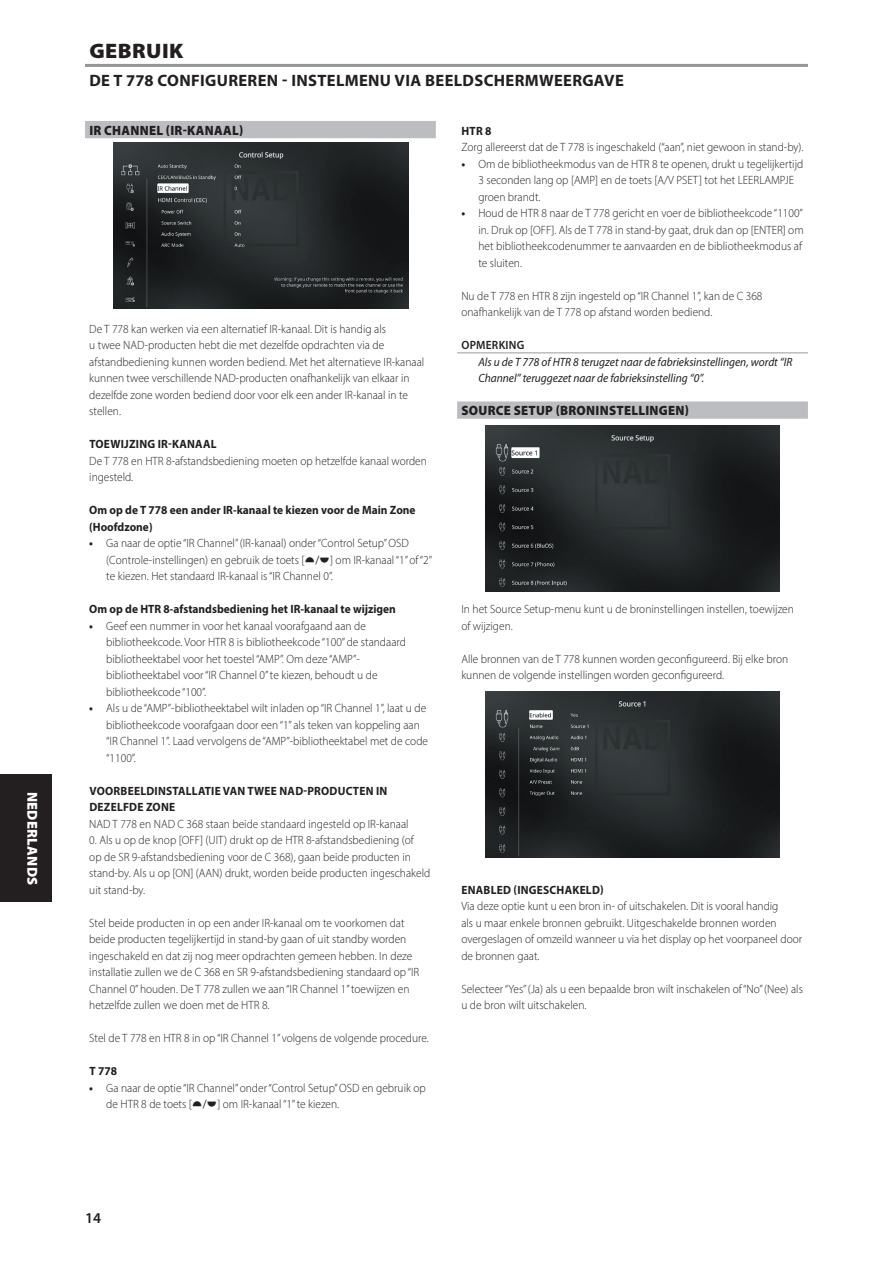
<style>
.page{position:relative;width:893px;height:1263px;background:#fff}
.page>*{position:absolute;margin:0;border:0;box-sizing:border-box;transform-origin:0 0}
.Body_copy_-_header{font:900 21px "Myriad Pro";letter-spacing:.02em;color:#231f20;scale:1.05 1}
.Body_copy_-_header-2{font:700 16.5px "Myriad Pro";letter-spacing:.02em;color:#231f20}
.t1{font:600 15px "Myriad Pro";color:#231f20}
.t2{font:900 14.4px "Myriad Pro";letter-spacing:.02em;color:#fff}
.Body_copy_-_sub-sect{font:900 13.5px "Myriad Pro";letter-spacing:.02em;color:#231f20;scale:.95 1}
.Body_copy_-_normal{font:300 12px/16.5px "Myriad Pro";color:#231f20;scale:.95 1}
.Body_copy_-_indent_1{font:300 12px/16.5px "Myriad Pro";color:#231f20;scale:.95 1}
.Body_copy_-_normal-2{font:700 12px/16.5px "Myriad Pro";color:#231f20;scale:.95 1}
.Body_copy_-_note{font:italic 12px/16.5px "Myriad Pro";color:#231f20;scale:.95 1}
.Body_copy_-_sub-sect-2{font:700 12px/16.5px "Myriad Pro";letter-spacing:.02em;color:#231f20;scale:.95 1}
.Body_copy_-_note_hea{font:600 12px "Myriad Pro";letter-spacing:.02em;color:#231f20;scale:.95 1}
.s1{font-weight:700}
</style>
<div class="page">
<div style="left:0;top:774px;width:51px;height:128px;background:#231f20"></div>
<div style="left:85px;top:121px;width:351px;height:17px;background:#bcbdc0"></div>
<hr style="left:457px;top:352px;width:351px;height:2px;background:#bcbdc0">
<div style="left:457px;top:401px;width:351px;height:18px;background:#bcbdc0"></div>
<hr style="left:85px;top:64px;width:723px;height:3px;background:#939598">
<img style="left:114px;top:142px;width:295px;height:166px">
<img style="left:485px;top:425px;width:295px;height:166px">
<img style="left:485px;top:691px;width:295px;height:166px">
<p class="t2" style="left:42px;top:791px;width:95px;rotate:90deg">NEDERLANDS</p>
<p class="Body_copy_-_header" style="left:90px;top:37px;width:91px">GEBRUIK</p>
<p class="Body_copy_-_header-2" style="left:89px;top:70px;width:536px">DE T 778 CONFIGUREREN - INSTELMENU VIA BEELDSCHERMWEERGAVE</p>
<p class="Body_copy_-_sub-sect" style="left:89px;top:121px;width:163px">IR CHANNEL (IR-KANAAL)</p>
<p class="Body_copy_-_normal" style="left:89px;top:320px;width:354px">De T 778 kan werken via een alternatief IR-kanaal. Dit is handig als<br>u twee NAD-producten hebt die met dezelfde opdrachten via de afstandbediening kunnen worden bediend. Met het alternatieve IR-kanaal kunnen twee verschillende NAD-producten onafhankelijk van elkaar in dezelfde zone worden bediend door voor elk een ander IR-kanaal in te stellen.</p>
<p class="Body_copy_-_sub-sect-2" style="left:89px;top:435px;width:135px">TOEWIJZING IR-KANAAL</p>
<p class="Body_copy_-_normal" style="left:89px;top:452px;width:357px">De T 778 en HTR 8-afstandsbediening moeten op hetzelfde kanaal worden ingesteld.</p>
<p class="Body_copy_-_normal-2" style="left:89px;top:501px;width:345px">Om op de T 778 een ander IR-kanaal te kiezen voor de Main Zone (Hoofdzone)</p>
<p class="Body_copy_-_indent_1" style="left:106px;top:535px;width:320px;text-indent:-17px"><span class="s1">•</span> Ga naar de optie “IR Channel” (IR-kanaal) onder “Control Setup” OSD (Controle-instellingen) en gebruik de toets [</p>
<p class="Body_copy_-_indent_1" style="left:106px;top:551px;width:344px;text-indent:224px">] om IR-kanaal “1” of “2” te kiezen. Het standaard IR-kanaal is “IR Channel 0”.</p>
<p class="Body_copy_-_normal-2" style="left:89px;top:600px;width:324px">Om op de HTR 8-afstandsbediening het IR-kanaal te wijzigen</p>
<p class="Body_copy_-_indent_1" style="left:106px;top:617px;width:317px;text-indent:-17px"><span class="s1">•</span> Geef een nummer in voor het kanaal voorafgaand aan de bibliotheekcode. Voor HTR 8 is bibliotheekcode “100” de standaard bibliotheektabel voor het toestel “AMP”. Om deze “AMP”- bibliotheektabel voor “IR Channel 0” te kiezen, behoudt u de bibliotheekcode “100”.</p>
<p class="Body_copy_-_indent_1" style="left:106px;top:700px;width:340px;text-indent:-17px"><span class="s1">•</span> Als u de “AMP”-bibliotheektabel wilt inladen op “IR Channel 1”, laat u de bibliotheekcode voorafgaan door een “1” als teken van koppeling aan “IR Channel 1”. Laad vervolgens de “AMP”-bibliotheektabel met de code “1100”.</p>
<p class="Body_copy_-_sub-sect-2" style="left:89px;top:782px;width:315px">VOORBEELDINSTALLATIE VAN TWEE NAD-PRODUCTEN IN<br>DEZELFDE ZONE</p>
<p class="Body_copy_-_normal" style="left:89px;top:815px;width:338px">NAD T 778 en NAD C 368 staan beide standaard ingesteld op IR-kanaal</p>
<p class="Body_copy_-_normal" style="left:89px;top:832px;width:360px">0. Als u op de knop [OFF] (UIT) drukt op de HTR 8-afstandsbediening (of<br>op de SR 9-afstandsbediening voor de C 368), gaan beide producten in stand-by. Als u op [ON] (AAN) drukt, worden beide producten ingeschakeld uit stand-by.</p>
<p class="Body_copy_-_normal" style="left:89px;top:914px;width:349px">Stel beide producten in op een ander IR-kanaal om te voorkomen dat beide producten tegelijkertijd in stand-by gaan of uit standby worden ingeschakeld en dat zij nog meer opdrachten gemeen hebben. In deze installatie zullen we de C 368 en SR 9-afstandsbediening standaard op “IR Channel 0” houden. De T 778 zullen we aan “IR Channel 1” toewijzen en hetzelfde zullen we doen met de HTR 8.</p>
<p class="Body_copy_-_normal" style="left:89px;top:1030px;width:359px">Stel de T 778 en HTR 8 in op “IR Channel 1” volgens de volgende procedure.</p>
<p class="Body_copy_-_sub-sect-2" style="left:89px;top:1062px;width:31px">T 778</p>
<p class="Body_copy_-_indent_1" style="left:106px;top:1079px;width:338px;text-indent:-17px"><span class="s1">•</span> Ga naar de optie “IR Channel” onder “Control Setup” OSD en gebruik op de HTR 8 de toets [</p>
<p class="Body_copy_-_indent_1" style="left:217px;top:1096px;width:130px">] om IR-kanaal “1” te kiezen.</p>
<p class="Body_copy_-_sub-sect-2" style="left:461px;top:122px;width:33px">HTR 8</p>
<p class="Body_copy_-_normal" style="left:461px;top:139px;width:362px">Zorg allereerst dat de T 778 is ingeschakeld (“aan”, niet gewoon in stand-by).</p>
<p class="Body_copy_-_indent_1" style="left:478px;top:155px;width:344px;text-indent:-17px"><span class="s1">•</span> Om de bibliotheekmodus van de HTR 8 te openen, drukt u tegelijkertijd<br>3 seconden lang op [AMP] en de toets [A/V PSET] tot het LEERLAMPJE groen brandt.</p>
<p class="Body_copy_-_indent_1" style="left:478px;top:205px;width:344px;text-indent:-17px"><span class="s1">•</span> Houd de HTR 8 naar de T 778 gericht en voer de bibliotheekcode “1100” in. Druk op [OFF]. Als de T 778 in stand-by gaat, druk dan op [ENTER] om het bibliotheekcodenummer te aanvaarden en de bibliotheekmodus af te sluiten.</p>
<p class="Body_copy_-_normal" style="left:461px;top:287px;width:318px">Nu de T 778 en HTR 8 zijn ingesteld op “IR Channel 1”, kan de C 368 onafhankelijk van de T 778 op afstand worden bediend.</p>
<p class="Body_copy_-_note_hea" style="left:461px;top:337px;width:68px">OPMERKING</p>
<p class="Body_copy_-_note" style="left:478px;top:353px;width:332px">Als u de T 778 of HTR 8 terugzet naar de fabrieksinstellingen, wordt “IR<br>Channel” teruggezet naar de fabrieksinstelling “0”.</p>
<p class="Body_copy_-_sub-sect" style="left:461px;top:401px;width:241px">SOURCE SETUP (BRONINSTELLINGEN)</p>
<p class="Body_copy_-_normal" style="left:461px;top:601px;width:351px">In het Source Setup-menu kunt u de broninstellingen instellen, toewijzen of wijzigen.</p>
<p class="Body_copy_-_normal" style="left:461px;top:650px;width:346px">Alle bronnen van de T 778 kunnen worden geconfigureerd. Bij elke bron kunnen de volgende instellingen worden geconfigureerd.</p>
<p class="Body_copy_-_sub-sect-2" style="left:461px;top:881px;width:151px">ENABLED (INGESCHAKELD)</p>
<p class="Body_copy_-_normal" style="left:461px;top:898px;width:360px">Via deze optie kunt u een bron in- of uitschakelen. Dit is vooral handig<br>als u maar enkele bronnen gebruikt. Uitgeschakelde bronnen worden overgeslagen of omzeild wanneer u via het display op het voorpaneel door de bronnen gaat.</p>
<p class="Body_copy_-_normal" style="left:461px;top:980px;width:361px">Selecteer “Yes” (Ja) als u een bepaalde bron wilt inschakelen of “No” (Nee) als u de bron wilt uitschakelen.</p>
<p class="t1" style="left:85px;top:1208px;width:18px">14</p>
</div>
